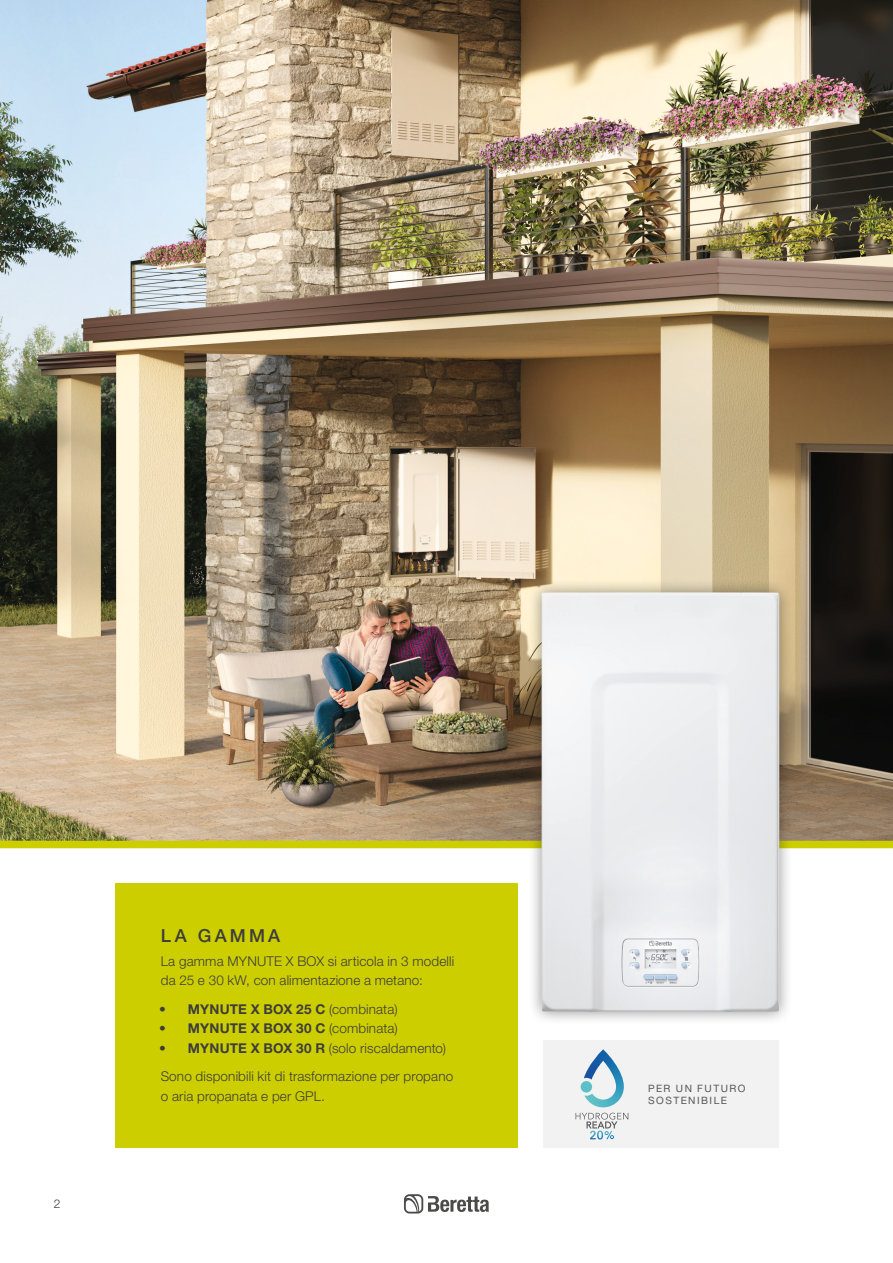
<style>
.page{position:relative;width:893px;height:1263px;background:#fff}
.page>*{position:absolute;margin:0;border:0;box-sizing:border-box;transform-origin:0 0}
.t1{font:500 18px "Helvetica Neue LT Std";letter-spacing:.175em;color:#3d3d3c}
.t2{font:300 13.5px/19.5px "Helvetica Neue LT Std";letter-spacing:.01em;color:#3d3d3c}
.t3{font:700 13.5px "Helvetica Neue LT Std";letter-spacing:.015em;color:#3d3d3c}
.t4{font:300 12px "Helvetica Neue LT Std";color:#3d3d3c}
.t5{font:10.2px/12.1px "Helvetica Neue LT Std";letter-spacing:.145em;color:#575756}
.s1{font-weight:300}
.s2{font-weight:700}
</style>
<div class="page">
<svg style="left:404px;top:1194px;width:85px;height:19px"></svg>
<img style="left:0;top:0;width:893px;height:841px">
<div style="left:115px;top:883px;width:402px;height:265px;background:#cdce00"></div>
<div style="left:0;top:841px;width:893px;height:7px;background:#cdce00"></div>
<img style="left:524px;top:576px;width:274px;height:444px">
<div style="left:543px;top:1041px;width:235px;height:107px;background:#f1f1f2"></div>
<img style="left:584px;top:1049px;width:40px;height:58px">
<div style="left:581px;top:1081px;width:11px;height:11px;background:#5cc0c6;border-radius:50%"></div>
<svg style="left:575px;top:1113px;width:53px;height:26px"></svg>
<p class="t4" style="left:54px;top:1196px;width:8px">2</p>
<p class="t1" style="left:161px;top:925px;width:121px">LA GAMMA</p>
<p class="t2" style="left:161px;top:951px;width:295px">La gamma MYNUTE X BOX si articola in 3 modelli da 25 e 30 kW, con alimentazione a metano:</p>
<p class="t3" style="left:159px;top:1001px;width:240px">• MYNUTE X BOX 25 C <span class="s1">(combinata)</span></p>
<p class="t3" style="left:159px;top:1020px;width:240px">• MYNUTE X BOX 30 C <span class="s1">(combinata)</span></p>
<p class="t2" style="left:159px;top:1038px;width:288px"><span class="s2">• MYNUTE X BOX 30 R</span> (solo riscaldamento)</p>
<p class="t2" style="left:161px;top:1066px;width:294px">Sono disponibili kit di trasformazione per propano o aria propanata e per GPL.</p>
<p class="t5" style="left:648px;top:1082px;width:99px">PER UN FUTURO<br>SOSTENIBILE</p>
</div>
